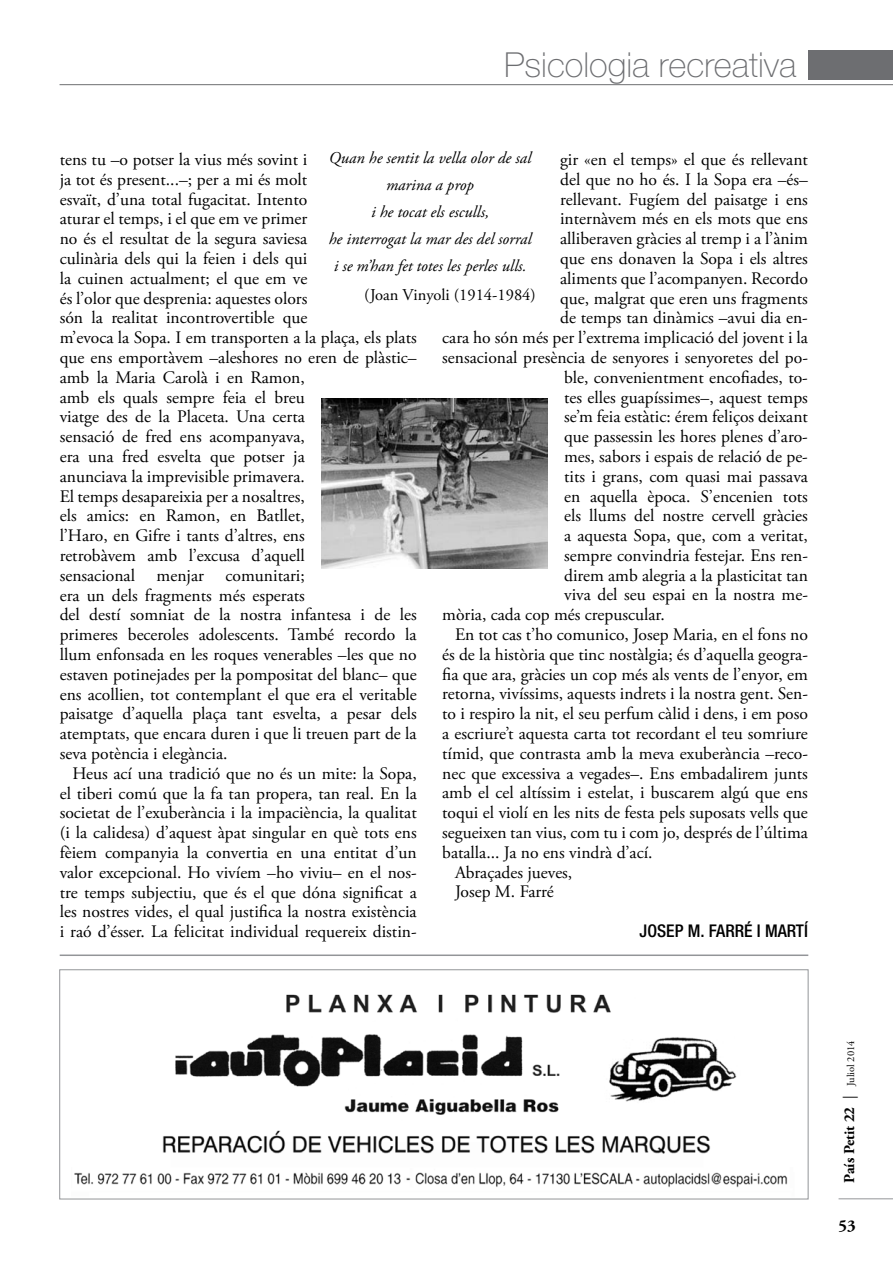
<style>
.page{position:relative;width:893px;height:1263px;background:#fff}
.page>*{position:absolute;margin:0;border:0;box-sizing:border-box;transform-origin:0 0}
.t1{font:100 34.5px "Helvetica Neue LT Std";color:#6d6e71}
.t2{font:17.55px/19.8px "Adobe Garamond Pro";color:#000}
.t3{font:500 condensed 17.55px "Helvetica Neue LT Std";color:#000}
.t4{font:italic 16.5px/27px "Adobe Garamond Pro";color:#000;text-align:center}
.t5{font:16.5px "Adobe Garamond Pro";color:#000}
.t6{font:700 16.5px "Adobe Garamond Pro";color:#000}
.t7{font:700 15px "Adobe Garamond Pro";color:#000}
.s1{font-weight:400}
.s2{font-weight:400;font-size:10.5px}
</style>
<div class="page">
<div style="left:808px;top:50px;width:85px;height:30px;background:#6d6e71"></div>
<hr style="left:60px;top:84px;width:833px;height:1px;background:#6d6e71">
<hr style="left:838px;top:1198px;width:55px;height:1px;background:#939598">
<img style="left:74px;top:994px;width:714px;height:194px">
<div style="left:60px;top:969px;width:748px;height:230px;border:1px solid #939598"></div>
<hr style="left:60px;top:954px;width:748px;height:2px;background:#939598">
<img style="left:322px;top:399px;width:225px;height:169px">
<h1 class="t1" style="left:504px;top:45px;width:294px">Psicologia recreativa</h1>
<p class="t4" style="left:329px;top:145px;width:204px">Quan he sentit la vella olor de sal marina a prop<br>i he tocat els esculls,<br>he interrogat la mar des del sorral i se m’han fet totes les perles ulls.</p>
<p class="t5" style="left:364px;top:284px;width:173px">(Joan Vinyoli (1914-1984)</p>
<p class="t2" style="left:560px;top:150px;width:249px">gir «en el temps» el que és rellevant</p>
<p class="t2" style="left:560px;top:170px;width:249px">del que no ho és. I la Sopa era –és–</p>
<p class="t2" style="left:560px;top:190px;width:249px">rellevant. Fugíem del paisatge i ens</p>
<p class="t2" style="left:560px;top:209px;width:249px">internàvem més en els mots que ens</p>
<p class="t2" style="left:560px;top:229px;width:249px">alliberaven gràcies al tremp i a l’ànim</p>
<p class="t2" style="left:560px;top:249px;width:249px">que ens donaven la Sopa i els altres</p>
<p class="t2" style="left:560px;top:269px;width:249px">aliments que l’acompanyen. Recordo</p>
<p class="t2" style="left:560px;top:289px;width:249px">que, malgrat que eren uns fragments</p>
<p class="t2" style="left:560px;top:308px;width:249px">de temps tan dinàmics –avui dia en-</p>
<p class="t2" style="left:442px;top:328px;width:367px">cara ho són més per l’extrema implicació del jovent i la</p>
<p class="t2" style="left:442px;top:348px;width:367px">sensacional presència de senyores i senyoretes del po-</p>
<p class="t2" style="left:564px;top:368px;width:245px">ble, convenientment encofiades, to-</p>
<p class="t2" style="left:564px;top:388px;width:245px">tes elles guapíssimes–, aquest temps</p>
<p class="t2" style="left:564px;top:407px;width:245px">se’m feia estàtic: érem feliços deixant</p>
<p class="t2" style="left:564px;top:427px;width:245px">que passessin les hores plenes d’aro-</p>
<p class="t2" style="left:564px;top:447px;width:245px">mes, sabors i espais de relació de pe-</p>
<p class="t2" style="left:564px;top:467px;width:245px">tits i grans, com quasi mai passava</p>
<p class="t2" style="left:564px;top:487px;width:245px">en aquella època. S’encenien tots</p>
<p class="t2" style="left:564px;top:506px;width:245px">els llums del nostre cervell gràcies</p>
<p class="t2" style="left:564px;top:526px;width:245px">a aquesta Sopa, que, com a veritat,</p>
<p class="t2" style="left:564px;top:546px;width:245px">sempre convindria festejar. Ens ren-</p>
<p class="t2" style="left:564px;top:566px;width:245px">direm amb alegria a la plasticitat tan</p>
<p class="t2" style="left:564px;top:586px;width:245px">viva del seu espai en la nostra me-</p>
<p class="t2" style="left:442px;top:605px;width:224px">mòria, cada cop més crepuscular.</p>
<p class="t2" style="left:455px;top:625px;width:354px">En tot cas t’ho comunico, Josep Maria, en el fons no</p>
<p class="t2" style="left:442px;top:645px;width:367px">és de la història que tinc nostàlgia; és d’aquella geogra-</p>
<p class="t2" style="left:442px;top:665px;width:367px">fia que ara, gràcies un cop més als vents de l’enyor, em</p>
<p class="t2" style="left:442px;top:685px;width:367px">retorna, vivíssims, aquests indrets i la nostra gent. Sen-</p>
<p class="t2" style="left:442px;top:704px;width:367px">to i respiro la nit, el seu perfum càlid i dens, i em poso</p>
<p class="t2" style="left:442px;top:724px;width:367px">a escriure’t aquesta carta tot recordant el teu somriure</p>
<p class="t2" style="left:442px;top:744px;width:367px">tímid, que contrasta amb la meva exuberància –reco-</p>
<p class="t2" style="left:442px;top:764px;width:367px">nec que excessiva a vegades–. Ens embadalirem junts</p>
<p class="t2" style="left:442px;top:784px;width:367px">amb el cel altíssim i estelat, i buscarem algú que ens</p>
<p class="t2" style="left:442px;top:803px;width:367px">toqui el violí en les nits de festa pels suposats vells que</p>
<p class="t2" style="left:442px;top:823px;width:367px">segueixen tan vius, com tu i com jo, després de l’última</p>
<p class="t2" style="left:442px;top:843px;width:212px">batalla... Ja no ens vindrà d’ací.</p>
<p class="t2" style="left:455px;top:863px;width:119px">Abraçades jueves,</p>
<p class="t2" style="left:455px;top:883px;width:100px">Josep M. Farré</p>
<p class="t3" style="left:640px;top:920px;width:170px">JOSEP M. FARRÉ I MARTÍ</p>
<p class="t2" style="left:60px;top:150px;width:359px">tens tu –o potser la vius més sovint i<br>ja tot és present...–; per a mi és molt<br>esvaït, d’una total fugacitat. Intento<br>aturar el temps, i el que em ve primer<br>no és el resultat de la segura saviesa<br>culinària dels qui la feien i dels qui<br>la cuinen actualment; el que em ve<br>és l’olor que desprenia: aquestes olors<br>són la realitat incontrovertible que<br>m’evoca la Sopa. I em transporten a la plaça, els plats que ens emportàvem –aleshores no eren de plàstic– amb la Maria Carolà i en Ramon,<br>amb els quals sempre feia el breu<br>viatge des de la Placeta. Una certa<br>sensació de fred ens acompanyava,<br>era una fred esvelta que potser ja<br>anunciava la imprevisible primavera.<br>El temps desapareixia per a nosaltres,<br>els amics: en Ramon, en Batllet,<br>l’Haro, en Gifre i tants d’altres, ens<br>retrobàvem amb l’excusa d’aquell<br>sensacional menjar comunitari;<br>era un dels fragments més esperats<br>del destí somniat de la nostra infantesa i de les primeres beceroles adolescents. També recordo la llum enfonsada en les roques venerables –les que no estaven potinejades per la pompositat del blanc– que ens acollien, tot contemplant el que era el veritable paisatge d’aquella plaça tant esvelta, a pesar dels atemptats, que encara duren i que li treuen part de la seva potència i elegància.</p>
<p class="t2" style="left:60px;top:764px;width:359px;text-align:justify;text-indent:13px">Heus ací una tradició que no és un mite: la Sopa, el tiberi comú que la fa tan propera, tan real. En la societat de l’exuberància i la impaciència, la qualitat (i la calidesa) d’aquest àpat singular en què tots ens fèiem companyia la convertia en una entitat d’un valor excepcional. Ho vivíem –ho viviu– en el nos&shy;tre temps subjectiu, que és el que dóna significat a les nostres vides, el qual justifica la nostra existència i raó d’ésser. La felicitat individual requereix distin-</p>
<p class="t7" style="left:841px;top:1182px;width:144px;rotate:-90deg">País Petit 22 <span class="s1">|</span> <span class="s2">Juliol 2014</span></p>
<p class="t6" style="left:838px;top:1216px;width:19px">53</p>
</div>
